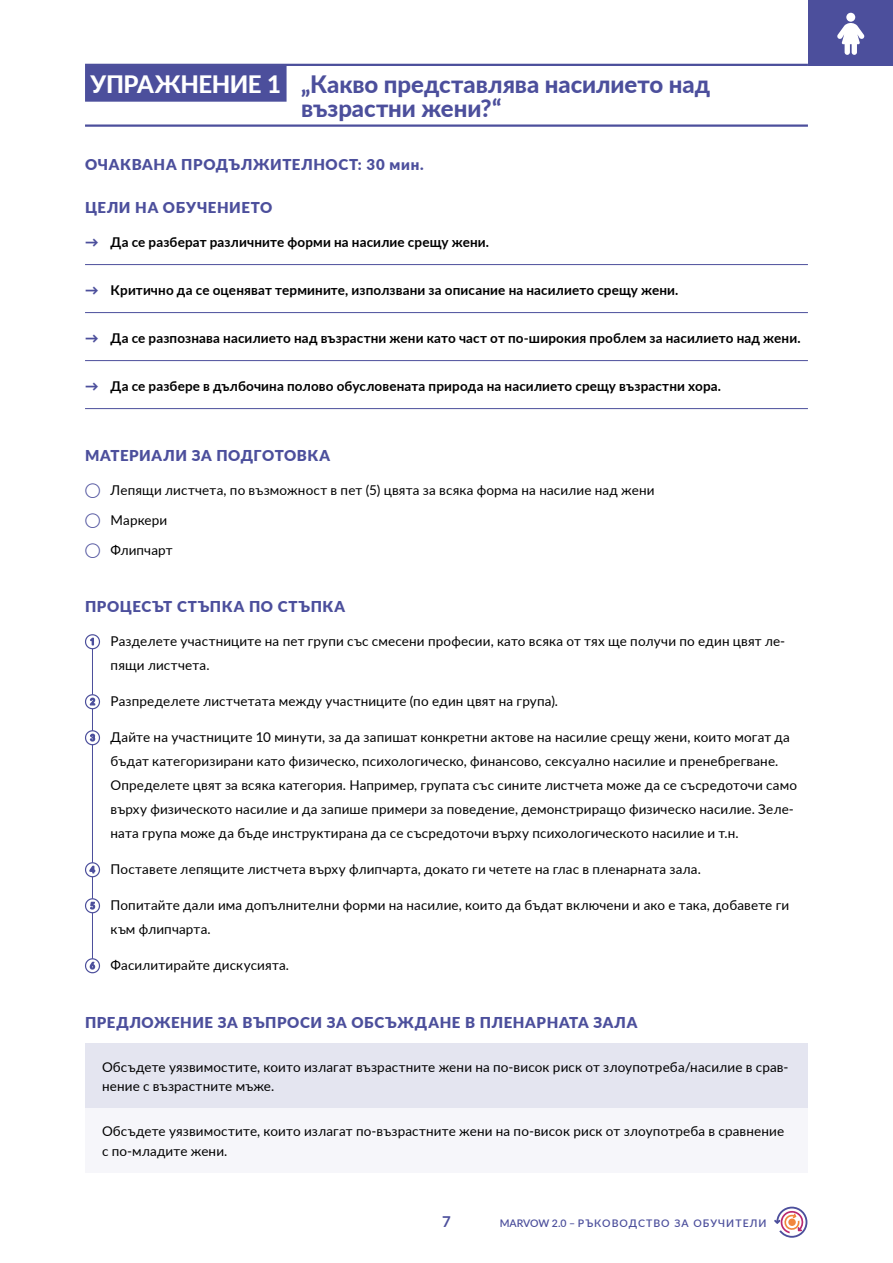
<style>
.page{position:relative;width:893px;height:1263px;background:#fff}
.page>*{position:absolute;margin:0;border:0;box-sizing:border-box;transform-origin:0 0}
.t1{font:800 24px/24px "Lato";letter-spacing:-.005em;color:#4c4f9c;text-align:center}
.t2{font:900 15px "Lato";letter-spacing:.035em;color:#4c4f9c}
.t3{font:700 15px "Lato";color:#4c4f9c}
.t4{font:13.5px/24px "Lato";letter-spacing:.01em;color:#000}
.t5{font:700 13.5px "Lato";letter-spacing:.01em;color:#000}
.t6{font:600 10.5px "Lato";letter-spacing:.1em;color:#4c4f9c}
.s1{color:#fff}
.s2{font-weight:900;color:#4c4f9c}
</style>
<div class="page">
<div style="left:808px;top:0;width:85px;height:66px;background:#4c4f9c"></div>
<svg style="left:837px;top:13px;width:28px;height:42px"></svg>
<svg style="left:774px;top:1206px;width:33px;height:32px"></svg>
<hr style="left:85px;top:124px;width:723px;height:3px;background:#4c4f9c">
<hr style="left:85px;top:64px;width:723px;height:2px;background:#4c4f9c">
<div style="left:85px;top:66px;width:202px;height:36px;background:#4c4f9c"></div>
<hr style="left:85px;top:264px;width:723px;height:1px;background:#4c4f9c">
<hr style="left:85px;top:312px;width:723px;height:1px;background:#4c4f9c">
<hr style="left:85px;top:360px;width:723px;height:1px;background:#4c4f9c">
<hr style="left:85px;top:408px;width:723px;height:1px;background:#4c4f9c">
<hr style="left:92px;top:635px;width:1px;height:338px;background:#4c4f9c">
<div style="left:85px;top:1044px;width:723px;height:64px;background:#e4e5f0"></div>
<div style="left:85px;top:1108px;width:723px;height:64px;background:#f6f6fa"></div>
<h1 class="t1" style="left:91px;top:71px;width:621px"><span class="s1">УПРАЖНЕНИЕ 1</span> „Какво представлява насилието над възрастни жени?“</h1>
<p class="t2" style="left:85px;top:153px;width:340px">ОЧАКВАНА ПРОДЪЛЖИТЕЛНОСТ: 30 мин.</p>
<p class="t2" style="left:85px;top:197px;width:189px">ЦЕЛИ НА ОБУЧЕНИЕТО</p>
<p class="t5" style="left:85px;top:232px;width:405px"><span class="s2">→</span> Да се разберат различните форми на насилие срещу жени.</p>
<p class="t5" style="left:85px;top:280px;width:595px"><span class="s2">→</span> Критично да се оценяват термините, използвани за описание на насилието срещу жени.</p>
<p class="t5" style="left:85px;top:328px;width:717px"><span class="s2">→</span> Да се разпознава насилието над възрастни жени като част от по-широкия проблем за насилието над жени.</p>
<p class="t5" style="left:85px;top:376px;width:637px"><span class="s2">→</span> Да се разбере в дълбочина полово обусловената природа на насилието срещу възрастни хора.</p>
<p class="t2" style="left:85px;top:444px;width:247px">МАТЕРИАЛИ ЗА ПОДГОТОВКА</p>
<p class="t4" style="left:85px;top:477px;width:571px"><span class="s2">դ</span> Лепящи листчета, по възможност в пет (5) цвята за всяка форма на насилие над жени</p>
<p class="t4" style="left:85px;top:507px;width:84px"><span class="s2">դ</span> Маркери</p>
<p class="t4" style="left:85px;top:537px;width:89px"><span class="s2">դ</span> Флипчарт</p>
<p class="t2" style="left:85px;top:596px;width:262px">ПРОЦЕСЪТ СТЪПКА ПО СТЪПКА</p>
<p class="t4" style="left:111px;top:629px;width:676px;text-indent:-26px"><span class="s1">❶</span> Разделете участниците на пет групи със смесени професии, като всяка от тях ще получи по един цвят ле&shy;пящи листчета.</p>
<p class="t4" style="left:85px;top:689px;width:474px"><span class="s1">❷</span> Разпределете листчетата между участниците (по един цвят на група).</p>
<p class="t4" style="left:111px;top:725px;width:688px;text-indent:-26px"><span class="s1">❸</span> Дайте на участниците 10 минути, за да запишат конкретни актове на насилие срещу жени, които могат да бъдат категоризирани като физическо, психологическо, финансово, сексуално насилие и пренебрегване.<br>Определете цвят за всяка категория. Например, групата със сините листчета може да се съсредоточи само върху физическото насилие и да запише примери за поведение, демонстриращо физическо насилие. Зеле&shy;ната група може да бъде инструктирана да се съсредоточи върху психологическото насилие и т.н.</p>
<p class="t4" style="left:85px;top:857px;width:617px"><span class="s1">❹</span> Поставете лепящите листчета върху флипчарта, докато ги четете на глас в пленарната зала.</p>
<p class="t4" style="left:111px;top:893px;width:680px;text-indent:-26px"><span class="s1">❺</span> Попитайте дали има допълнителни форми на насилие, които да бъдат включени и ако е така, добавете ги към флипчарта.</p>
<p class="t4" style="left:85px;top:953px;width:206px"><span class="s1">❻</span> Фасилитирайте дискусията.</p>
<p class="t2" style="left:85px;top:1011px;width:554px">ПРЕДЛОЖЕНИЕ ЗА ВЪПРОСИ ЗА ОБСЪЖДАНЕ В ПЛЕНАРНАТА ЗАЛА</p>
<p class="t4" style="left:102px;top:1056px;width:688px;line-height:19.5px">Обсъдете уязвимостите, които излагат възрастните жени на по-висок риск от злоупотреба/насилие в срав&shy;нение с възрастните мъже.</p>
<p class="t4" style="left:102px;top:1121px;width:684px;line-height:19.5px">Обсъдете уязвимостите, които излагат по-възрастните жени на по-висок риск от злоупотреба в сравнение с по-младите жени.</p>
<p class="t3" style="left:442px;top:1212px;width:10px">7</p>
<p class="t6" style="left:500px;top:1217px;width:268px">MARVOW 2.0 – РЪКОВОДСТВО ЗА ОБУЧИТЕЛИ</p>
</div>
